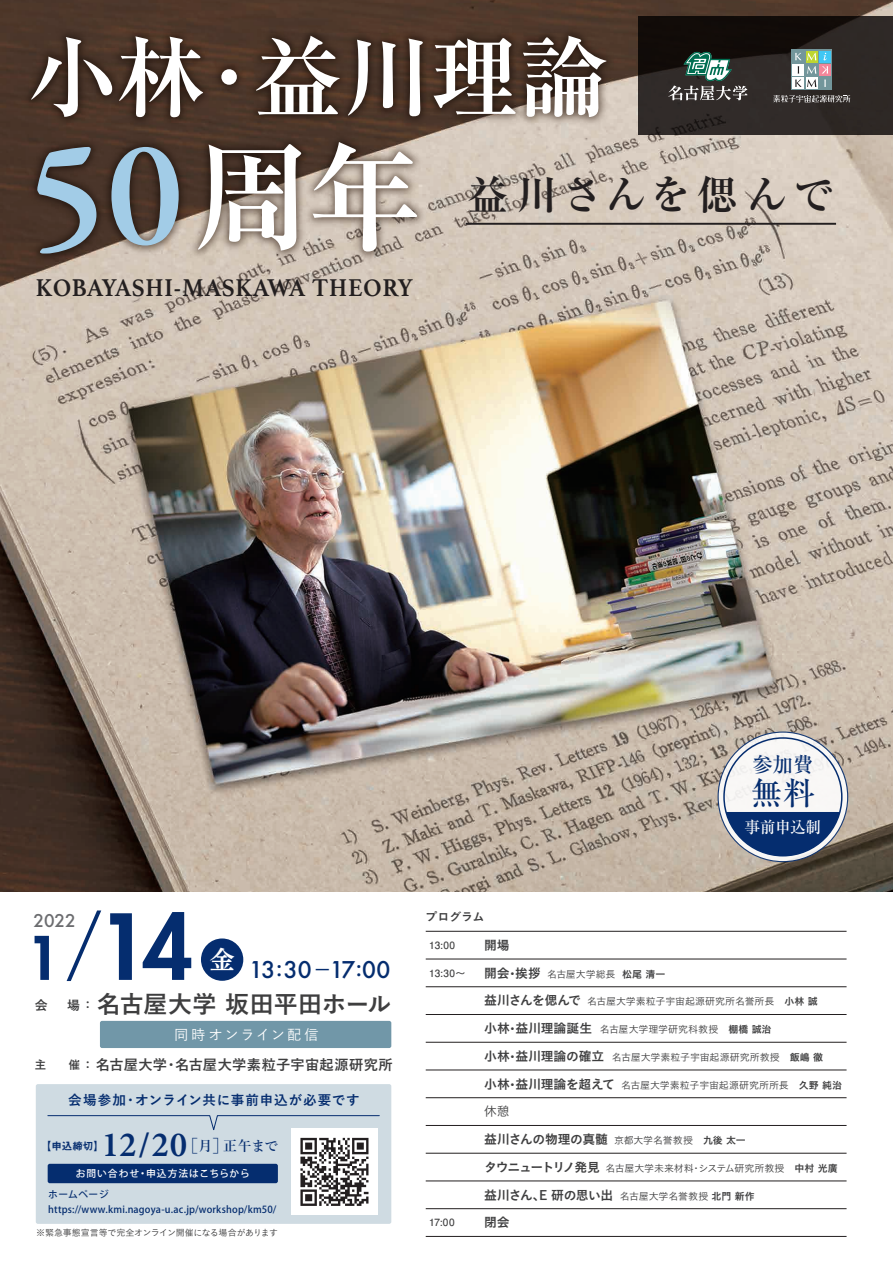
<style>
.page{position:relative;width:893px;height:1263px;background:#fff}
.page>*{position:absolute;margin:0;border:0;box-sizing:border-box;transform-origin:0 0}
.t1{font:600 154.5px "Garamond Premr Pro";color:#a2cce7}
.t2{font:700 117px "Ryumin Pro";color:#fff}
.t3{font:700 88.5px "Ryumin Pro";letter-spacing:-.005em;color:#fff}
.t4{font:800 88.35px "Futura";color:#052d6f}
.t5{font:700 40.5px "Ryumin Pro";letter-spacing:.14em;color:#231f20}
.t6{font:600 35.4px "Minion Pro";color:#052d6f}
.t7{font:500 31.95px "Ryumin Pro";color:#052d6f}
.t8{font:700 25.5px "Athelas";letter-spacing:.035em;color:#231f20;scale:.95 1}
.t9{font:25.5px "Shuei Yobu Min Std B";color:#fff}
.t10{font:700 24px "Yu Go";letter-spacing:.005em;color:#3e3e3f}
.t11{font:500 22.5px "Futura";letter-spacing:-.035em;color:#052d6f}
.t12{font:500 20.25px "Ryumin Pro";color:#052d6f}
.t13{font:500 17.1px "Futura";color:#6c6d70}
.t14{font:500 15.75px "Ryumin Pro";letter-spacing:-.025em;color:#fff}
.t15{font:700 14.25px "Yu Go";letter-spacing:.02em;color:#3e3e3f}
.t16{font:500 14.25px "Yu Go";letter-spacing:.145em;color:#fff}
.t17{font:700 13.5px "Yu Go";letter-spacing:.055em;color:#052d6f}
.t18{font:12.9px/27.8px "Koburina Go Std W6";letter-spacing:-.035em;color:#3e3e3f}
.t19{font:12.9px "Koburina Go Std W3";color:#3e3e3f}
.t20{font:700 12.9px "Yu Go";color:#3e3e3f}
.t21{font:11.4px "Koburina Go Std W6";letter-spacing:.04em;color:#3e3e3f}
.t22{font:10.5px "Midashi Go Pro MB31";color:#052d6f}
.t23{font:10.05px "Koburina Go Std W3";letter-spacing:-.01em;color:#3e3e3f}
.t24{font:700 10.05px "Futo Go B101 Pr 6 N";letter-spacing:.025em;color:#3e3e3f}
.t25{font:500 9.75px/15px "Koz Go Pro";letter-spacing:.02em;color:#052d6f}
.t26{font:500 9.75px "Koz Go Pro";letter-spacing:.1em;color:#fff}
.t27{font:9px "Koburina Go Std W3";letter-spacing:-.035em;color:#3e3e3f}
.s1{font-size:82.5px}
.s2{font-size:58.5px}
.s3{font-family:"Koz Go Pr 6 N";font-weight:400}
.s4{font-size:12.9px}
.s5{font-size:11.4px}
.s6{font-family:"Yu Min";font-size:16.65px}
.s7{font-family:"Yu Min";font-size:13.8px}
.s8{font-family:"Koburina Go Std W6";font-size:12.9px}
.s9{font-family:"Koburina Go Std W6";font-size:11.4px}
.s10{font-family:"Koburina Go Std W6"}
.s11{font-family:"Koburina Go Std W3";font-size:10.05px}
.s12{font-size:10.05px}
</style>
<div class="page">
<div style="left:36px;top:1084px;width:355px;height:140px;background:#cfdbe2;border-radius:2px"></div>
<div style="left:100px;top:1021px;width:291px;height:27px;background:#7197a8;border-radius:2px"></div>
<svg style="left:67px;top:910px;width:34px;height:71px"></svg>
<div style="left:48px;top:1164px;width:230px;height:19px;background:#052d6f;border-radius:2px"></div>
<svg style="left:47px;top:1115px;width:333px;height:16px"></svg>
<div style="left:201px;top:938px;width:42px;height:43px;background:#052d6f;border-radius:50%"></div>
<div style="left:291px;top:1128px;width:87px;height:87px;background:#fff"></div>
<svg style="left:300px;top:1138px;width:68px;height:68px"></svg>
<img style="left:0;top:0;width:893px;height:891px">
<img style="left:0;top:0;width:666px;height:355px">
<svg style="left:639px;top:17px;width:254px;height:118px;background:#26201d"></svg>
<svg style="left:668px;top:52px;width:79px;height:48px;background:#4f5a54"></svg>
<svg style="left:773px;top:95px;width:77px;height:7px"></svg>
<div style="left:791px;top:49px;width:41px;height:41px;background:#73969b"></div>
<div style="left:819px;top:51px;width:12px;height:11px;background:#40c7f4"></div>
<svg style="left:806px;top:51px;width:12px;height:11px"></svg>
<div style="left:819px;top:64px;width:12px;height:12px;background:#f3869a"></div>
<div style="left:792px;top:64px;width:12px;height:12px;background:#fff"></div>
<svg style="left:806px;top:77px;width:12px;height:12px"></svg>
<div style="left:792px;top:77px;width:12px;height:12px;background:#fff"></div>
<svg style="left:795px;top:66px;width:21px;height:21px"></svg>
<svg style="left:795px;top:53px;width:21px;height:7px"></svg>
<svg style="left:822px;top:66px;width:6px;height:8px"></svg>
<svg style="left:824px;top:80px;width:2px;height:7px"></svg>
<svg style="left:823px;top:53px;width:4px;height:7px"></svg>
<hr style="left:426px;top:1236px;width:420px;height:1px;background:#231f20">
<hr style="left:426px;top:1208px;width:420px;height:1px;background:#231f20">
<hr style="left:426px;top:1180px;width:420px;height:1px;background:#231f20">
<hr style="left:426px;top:1153px;width:420px;height:1px;background:#231f20">
<hr style="left:426px;top:1125px;width:420px;height:1px;background:#231f20">
<hr style="left:426px;top:1097px;width:420px;height:1px;background:#231f20">
<hr style="left:426px;top:1069px;width:420px;height:1px;background:#231f20">
<hr style="left:426px;top:1042px;width:420px;height:1px;background:#231f20">
<hr style="left:426px;top:1014px;width:420px;height:1px;background:#231f20">
<hr style="left:426px;top:986px;width:420px;height:1px;background:#231f20">
<hr style="left:426px;top:959px;width:420px;height:1px;background:#231f20">
<hr style="left:426px;top:931px;width:420px;height:1px;background:#231f20">
<hr style="left:466px;top:223px;width:370px;height:2px;background:#231f20">
<svg style="left:718px;top:732px;width:130px;height:130px;fill:#f8f7f5"></svg>
<svg style="left:726px;top:812px;width:114px;height:44px;background:#2f4d7d"></svg>
<h3 class="t3" style="left:29px;top:7px;width:580px">小林<span class="s1">・</span>益川理論</h3>
<h1 class="t1" style="left:29px;top:102px;width:156px">50</h1>
<h3 class="t8" style="left:36px;top:267px;width:399px">KOBAYASHI-MASKAWA THEORY</h3>
<h2 class="t2" style="left:193px;top:105px;width:232px">周年</h2>
<h3 class="t5" style="left:467px;top:163px;width:368px">益川さんを偲んで</h3>
<h3 class="t4" style="left:26px;top:888px;width:169px"><span class="s2">1</span> 14</h3>
<h3 class="t13" style="left:34px;top:908px;width:44px">2022</h3>
<h3 class="t9" style="left:209px;top:941px;width:27px">金</h3>
<h3 class="t11" style="left:249px;top:954px;width:143px">13:30<span class="s3">－</span>17:00</h3>
<p class="t20" style="left:35px;top:998px;width:14px">会</p>
<h3 class="t10" style="left:67px;top:990px;width:325px"><span class="s4">場</span><span class="s5">：</span>名古屋大学 坂田平田ホール</h3>
<h3 class="t16" style="left:174px;top:1021px;width:146px">同時オンライン配信</h3>
<h3 class="t15" style="left:35px;top:1057px;width:359px"><span class="s5">主 　 催：</span>名古屋大学・名古屋大学素粒子宇宙起源研究所</h3>
<h3 class="t17" style="left:68px;top:1093px;width:293px">会場参加・オンライン共に事前申込が必要です</h3>
<p class="t22" style="left:41px;top:1137px;width:64px">【申込締切】</p>
<h3 class="t6" style="left:102px;top:1120px;width:178px">12/20<span class="s6">［</span><span class="s7">月</span><span class="s6">］</span><span class="s7">正午まで</span></h3>
<p class="t26" style="left:76px;top:1167px;width:175px">お問い合わせ・申込方法はこちらから</p>
<p class="t25" style="left:48px;top:1188px;width:230px">ホームページhttps://www.kmi.nagoya-u.ac.jp/workshop/km50/</p>
<p class="t27" style="left:36px;top:1226px;width:243px">※緊急事態宣言等で完全オンライン開催になる場合があります</p>
<h3 class="t12" style="left:752px;top:748px;width:62px">参加費</h3>
<h3 class="t7" style="left:751px;top:768px;width:66px">無料</h3>
<h3 class="t14" style="left:744px;top:814px;width:79px">事前申込制</h3>
<p class="t21" style="left:426px;top:908px;width:60px">プログラム</p>
<p class="t24" style="left:429px;top:937px;width:27px">13:00</p>
<p class="t24" style="left:429px;top:965px;width:38px">13:30～</p>
<p class="t18" style="left:484px;top:931px;width:27px">開場</p>
<p class="t23" style="left:484px;top:966px;width:183px"><span class="s8">開会</span><span class="s9">・</span><span class="s8">挨拶</span> 名古屋大学総長 <span class="s10">松尾 清一</span></p>
<p class="t23" style="left:484px;top:994px;width:335px"><span class="s8">益川さんを偲んで</span> 名古屋大学素粒子宇宙起源研究所名誉所長 <span class="s10">小林 誠</span></p>
<p class="t23" style="left:484px;top:1022px;width:289px"><span class="s8">小林</span><span class="s9">・</span><span class="s8">益川理論誕生</span> 名古屋大学理学研究科教授 <span class="s10">棚橋 誠治</span></p>
<p class="t23" style="left:484px;top:1049px;width:340px"><span class="s8">小林</span><span class="s9">・</span><span class="s8">益川理論の確立</span> 名古屋大学素粒子宇宙起源研究所教授 <span class="s10">飯嶋 徹</span></p>
<p class="t23" style="left:484px;top:1077px;width:359px"><span class="s8">小林</span><span class="s9">・</span><span class="s8">益川理論を超えて</span> 名古屋大学素粒子宇宙起源研究所所長 <span class="s10">久野 純治</span></p>
<p class="t19" style="left:484px;top:1102px;width:27px">休憩</p>
<p class="t18" style="left:484px;top:1126px;width:263px">益川さんの物理の真髄 <span class="s11">京都大学名誉教授　</span><span class="s12">九後 太一</span></p>
<p class="t23" style="left:484px;top:1160px;width:355px"><span class="s8">タウニュートリノ発見</span> 名古屋大学未来材料・システム研究所教授　<span class="s10">中村 光廣</span></p>
<p class="t18" style="left:484px;top:1181px;width:272px">益川さん、E 研の思い出 <span class="s11">名古屋大学名誉教授</span><span class="s12">北門 新作</span>閉会</p>
<p class="t24" style="left:429px;top:1214px;width:27px">17:00</p>
</div>
